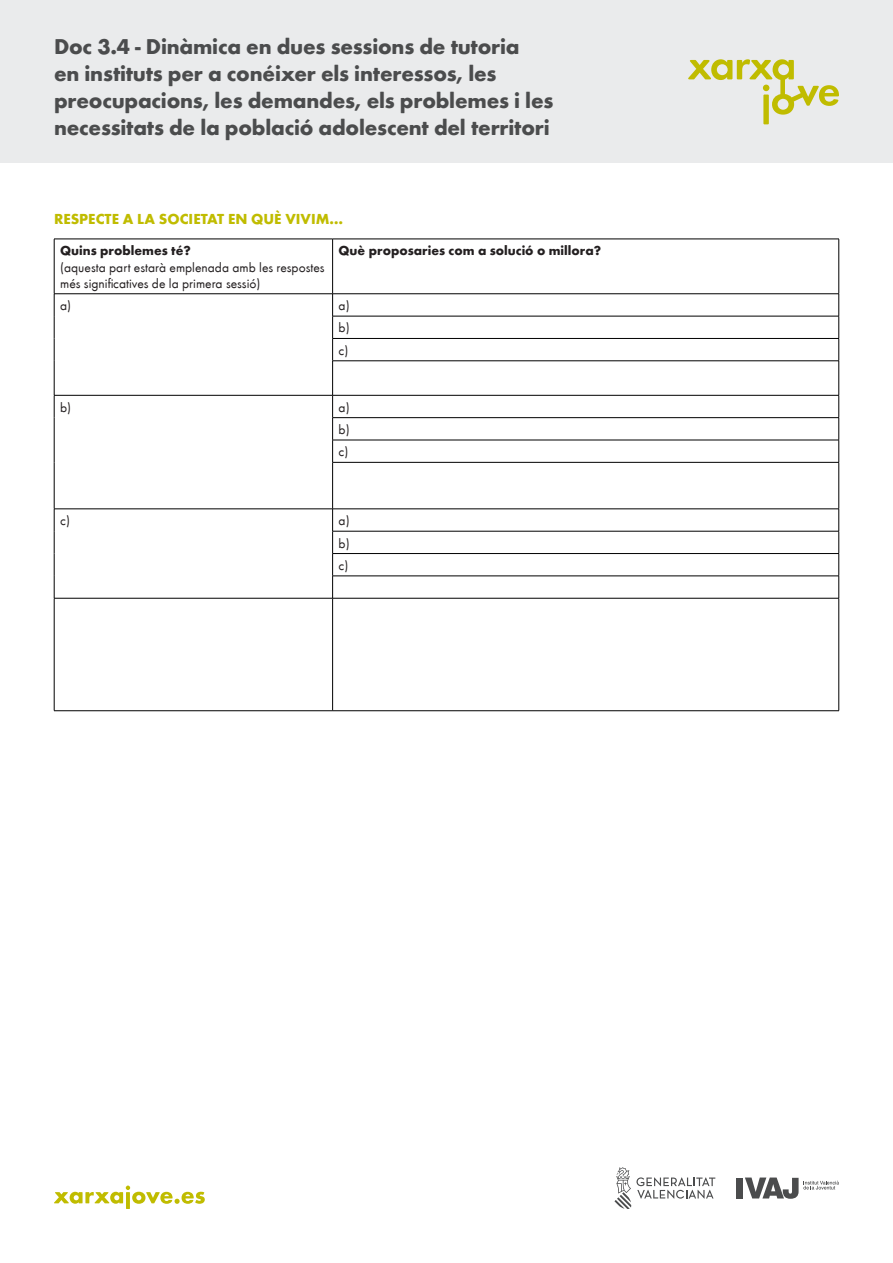
<style>
.page{position:relative;width:893px;height:1263px;background:#fff}
.page>*{position:absolute;margin:0;border:0;box-sizing:border-box;transform-origin:0 0}
.t1{font:700 22.2px/27px "Futura Round";letter-spacing:-.01em;color:#4b4c4d}
.t2{font:700 15px "Futura Round";color:#c0bc00}
.t3{font:13.5px/16.2px "Futura Round";color:#231f20}
.t4{font:700 13.5px "Futura Round";color:#231f20}
</style>
<div class="page">
<svg style="left:614px;top:1167px;width:101px;height:42px"></svg>
<div style="left:736px;top:1177px;width:7px;height:21px;background:#4b4c4d"></div>
<svg style="left:745px;top:1177px;width:94px;height:22px"></svg>
<svg style="left:54px;top:1185px;width:151px;height:24px"></svg>
<div style="left:0;top:0;width:893px;height:163px;background:#eaebec"></div>
<svg style="left:688px;top:59px;width:151px;height:65px"></svg>
<svg style="left:55px;top:240px;width:783px;height:470px"></svg>
<hr style="left:54px;top:239px;width:279px;height:1px;background:#000001">
<hr style="left:54px;top:239px;width:1px;height:55px;background:#000001">
<hr style="left:333px;top:239px;width:506px;height:1px;background:#000001">
<hr style="left:332px;top:239px;width:1px;height:55px;background:#000001">
<hr style="left:838px;top:239px;width:1px;height:55px;background:#000001">
<hr style="left:54px;top:293px;width:279px;height:1px;background:#000001">
<svg style="left:54px;top:294px;width:1px;height:67px"></svg>
<hr style="left:54px;top:361px;width:1px;height:34px;background:#000001">
<hr style="left:333px;top:293px;width:506px;height:1px;background:#000001">
<hr style="left:332px;top:316px;width:507px;height:1px;background:#000001">
<hr style="left:332px;top:338px;width:507px;height:1px;background:#000001">
<svg style="left:332px;top:294px;width:1px;height:67px"></svg>
<svg style="left:838px;top:294px;width:1px;height:67px"></svg>
<hr style="left:332px;top:361px;width:507px;height:1px;background:#000001">
<hr style="left:332px;top:361px;width:1px;height:34px;background:#000001">
<hr style="left:838px;top:361px;width:1px;height:34px;background:#000001">
<hr style="left:54px;top:395px;width:279px;height:1px;background:#000001">
<svg style="left:54px;top:395px;width:1px;height:67px"></svg>
<hr style="left:54px;top:462px;width:1px;height:47px;background:#000001">
<hr style="left:333px;top:395px;width:506px;height:1px;background:#000001">
<hr style="left:332px;top:417px;width:507px;height:1px;background:#000001">
<hr style="left:332px;top:440px;width:507px;height:1px;background:#000001">
<svg style="left:332px;top:395px;width:1px;height:67px"></svg>
<svg style="left:838px;top:395px;width:1px;height:67px"></svg>
<hr style="left:332px;top:462px;width:507px;height:1px;background:#000001">
<hr style="left:332px;top:462px;width:1px;height:47px;background:#000001">
<hr style="left:838px;top:462px;width:1px;height:47px;background:#000001">
<hr style="left:54px;top:509px;width:279px;height:1px;background:#000001">
<svg style="left:54px;top:509px;width:1px;height:89px"></svg>
<hr style="left:333px;top:509px;width:506px;height:1px;background:#000001">
<hr style="left:332px;top:531px;width:507px;height:1px;background:#000001">
<hr style="left:332px;top:553px;width:507px;height:1px;background:#000001">
<hr style="left:332px;top:576px;width:507px;height:1px;background:#000001">
<svg style="left:332px;top:509px;width:1px;height:89px"></svg>
<svg style="left:838px;top:509px;width:1px;height:89px"></svg>
<hr style="left:54px;top:598px;width:279px;height:1px;background:#000001">
<hr style="left:54px;top:598px;width:1px;height:112px;background:#000001">
<hr style="left:333px;top:598px;width:506px;height:1px;background:#000001">
<hr style="left:332px;top:598px;width:1px;height:112px;background:#000001">
<hr style="left:838px;top:598px;width:1px;height:112px;background:#000001">
<hr style="left:54px;top:710px;width:279px;height:1px;background:#000001">
<hr style="left:333px;top:710px;width:506px;height:1px;background:#000001">
<p class="t1" style="left:54px;top:31px;width:501px">Doc 3.4 - Dinàmica en dues sessions de tutoria<br>en instituts per a conéixer els interessos, les preocupacions, les demandes, els problemes i les necessitats de la població adolescent del territori</p>
<p class="t2" style="left:54px;top:208px;width:291px">RESPECTE A LA SOCIETAT EN QUÈ VIVIM…</p>
<p class="t4" style="left:60px;top:240px;width:132px">Quins problemes té?</p>
<p class="t3" style="left:60px;top:258px;width:266px">(aquesta part estarà emplenada amb les respostes més significatives de la primera sessió)</p>
<p class="t4" style="left:339px;top:240px;width:264px">Què proposaries com a solució o millora?</p>
<p class="t3" style="left:60px;top:297px;width:13px">a)</p>
<p class="t3" style="left:339px;top:297px;width:13px">a)</p>
<p class="t3" style="left:339px;top:319px;width:13px">b)</p>
<p class="t3" style="left:339px;top:341px;width:11px">c)</p>
<p class="t3" style="left:60px;top:398px;width:13px">b)</p>
<p class="t3" style="left:339px;top:398px;width:13px">a)</p>
<p class="t3" style="left:339px;top:420px;width:13px">b)</p>
<p class="t3" style="left:339px;top:443px;width:11px">c)</p>
<p class="t3" style="left:60px;top:512px;width:11px">c)</p>
<p class="t3" style="left:339px;top:512px;width:13px">a)</p>
<p class="t3" style="left:339px;top:534px;width:13px">b)</p>
<p class="t3" style="left:339px;top:556px;width:11px">c)</p>
</div>
